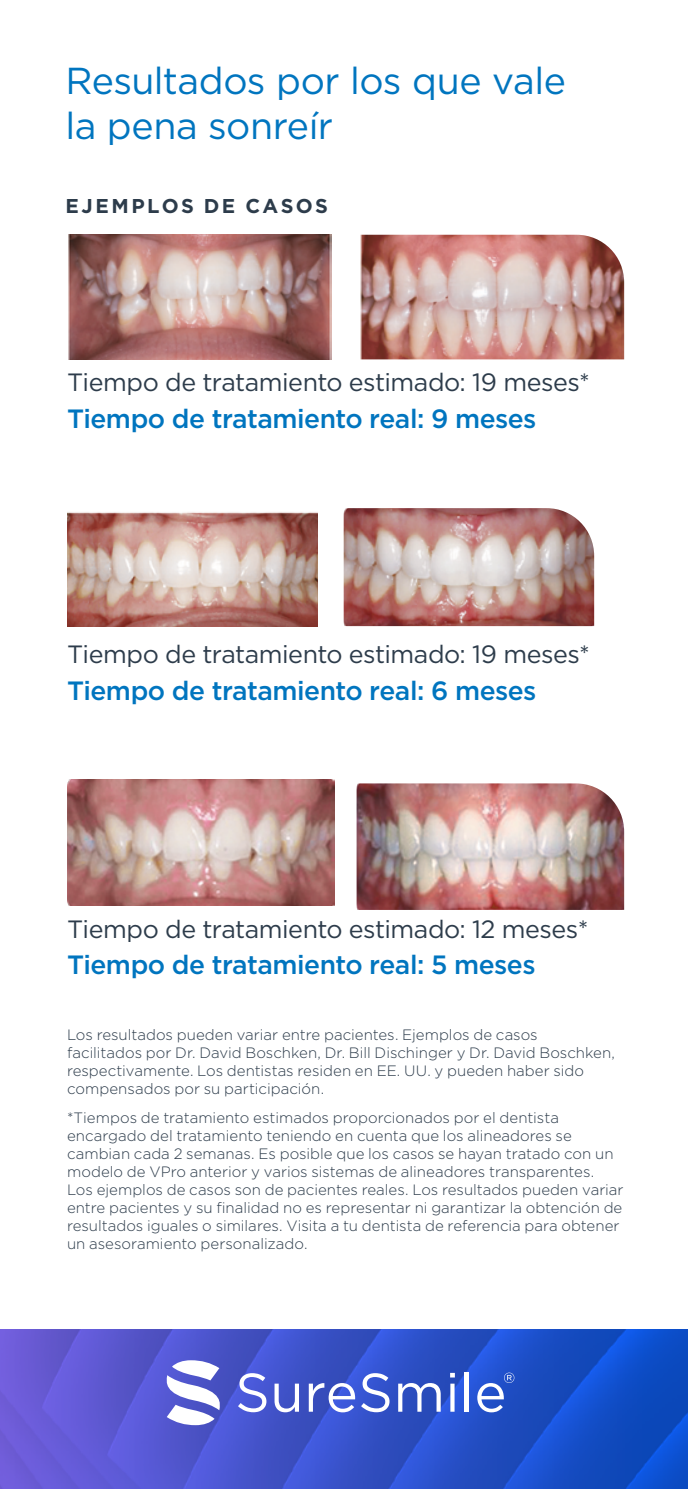
<style>
.page{position:relative;width:688px;height:1489px;background:#fff}
.page>*{position:absolute;margin:0;border:0;box-sizing:border-box;transform-origin:0 0}
.t1{font:37.5px/45px "Gotham";letter-spacing:-.015em;color:#0075bf}
.t2{font:500 26.5px "Gotham";letter-spacing:-.02em;color:#0075bf}
.t3{font:25px "Gotham";letter-spacing:-.02em;color:#2d3c4b}
.t4{font:700 20px "Gotham";letter-spacing:.12em;color:#2d3c4b}
.t5{font:300 15px/18px "Gotham";color:#2d3c4b}
</style>
<div class="page">
<img style="left:68px;top:235px;width:263px;height:124px">
<img style="left:343px;top:508px;width:251px;height:118px">
<img style="left:67px;top:779px;width:267px;height:126px">
<img style="left:360px;top:235px;width:264px;height:124px">
<img style="left:356px;top:783px;width:268px;height:126px">
<img style="left:67px;top:512px;width:250px;height:114px">
<img style="left:0;top:1329px;width:687px;height:159px">
<svg style="left:164px;top:1360px;width:58px;height:64px"></svg>
<svg style="left:238px;top:1372px;width:28px;height:40px"></svg>
<svg style="left:274px;top:1383px;width:25px;height:29px"></svg>
<svg style="left:309px;top:1382px;width:46px;height:30px"></svg>
<svg style="left:361px;top:1372px;width:28px;height:40px"></svg>
<svg style="left:398px;top:1382px;width:42px;height:29px"></svg>
<svg style="left:450px;top:1372px;width:4px;height:5px"></svg>
<svg style="left:450px;top:1383px;width:4px;height:28px"></svg>
<hr style="left:464px;top:1371px;width:4px;height:40px;background:#fff">
<svg style="left:477px;top:1372px;width:37px;height:40px"></svg>
<h1 class="t1" style="left:65px;top:57px;width:502px">Resultados por los que vale la pena sonreír</h1>
<h3 class="t4" style="left:65px;top:192px;width:264px">EJEMPLOS DE CASOS</h3>
<h3 class="t3" style="left:67px;top:366px;width:524px">Tiempo de tratamiento estimado: 19 meses*</h3>
<h2 class="t2" style="left:67px;top:401px;width:471px">Tiempo de tratamiento real: 9 meses</h2>
<h3 class="t3" style="left:67px;top:638px;width:524px">Tiempo de tratamiento estimado: 19 meses*</h3>
<h2 class="t2" style="left:67px;top:672px;width:471px">Tiempo de tratamiento real: 6 meses</h2>
<h3 class="t3" style="left:67px;top:912px;width:522px">Tiempo de tratamiento estimado: 12 meses*</h3>
<h2 class="t2" style="left:67px;top:947px;width:470px">Tiempo de tratamiento real: 5 meses</h2>
<p class="t5" style="left:67px;top:1025px;width:549px">Los resultados pueden variar entre pacientes. Ejemplos de casos facilitados por Dr. David Boschken, Dr. Bill Dischinger y Dr. David Boschken, respectivamente. Los dentistas residen en EE. UU. y pueden haber sido compensados por su participación.</p>
<p class="t5" style="left:67px;top:1108px;width:558px">*Tiempos de tratamiento estimados proporcionados por el dentista encargado del tratamiento teniendo en cuenta que los alineadores se cambian cada 2 semanas. Es posible que los casos se hayan tratado con un modelo de VPro anterior y varios sistemas de alineadores transparentes.<br>Los ejemplos de casos son de pacientes reales. Los resultados pueden variar entre pacientes y su finalidad no es representar ni garantizar la obtención de resultados iguales o similares. Visita a tu dentista de referencia para obtener un asesoramiento personalizado.</p>
</div>
